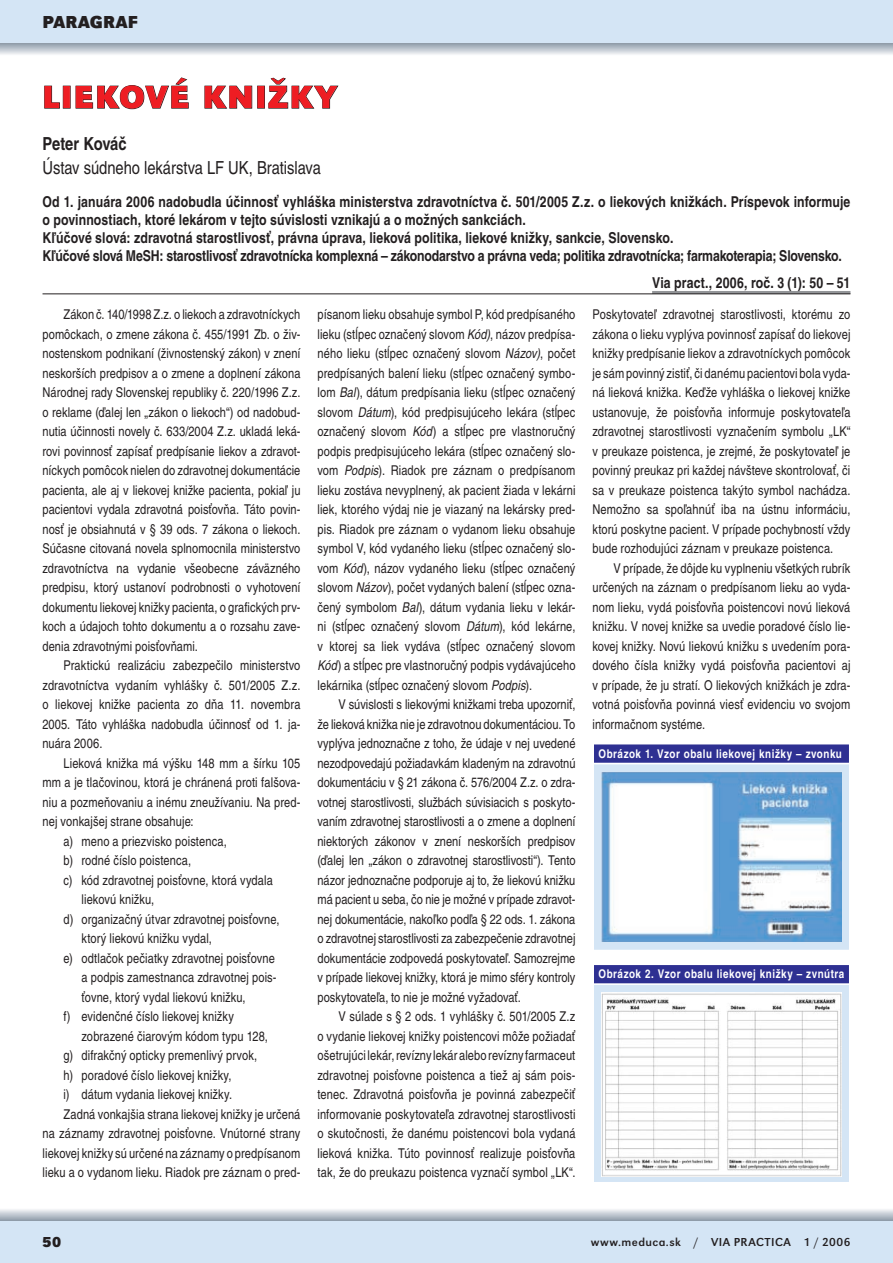
<style>
.page{position:relative;width:893px;height:1263px;background:#fff}
.page>*{position:absolute;margin:0;border:0;box-sizing:border-box;transform-origin:0 0}
.t1{font:700 33px "URW Grotesk TOT";letter-spacing:.06em;color:#ee1d23}
.t2{font:condensed 18px "Nimbus Sans LOT";letter-spacing:-.005em;color:#231f20}
.t3{font:700 condensed 18px "Nimbus Sans LOT";letter-spacing:-.005em;color:#231f20}
.t4{font:700 18px "URW Grotesk TOT";color:#231f20}
.t5{font:700 condensed 15px/18px "Nimbus Sans LOT";letter-spacing:.005em;color:#231f20}
.t6{font:700 15px "URW Grotesk TOT";color:#231f20}
.t7{font:condensed 13.5px/19.5px "Nimbus Sans LOT";letter-spacing:.01em;color:#231f20;text-align:justify}
.t8{font:700 condensed 12px "Nimbus Sans LOT";letter-spacing:.045em;color:#fff}
.t9{font:12px "URW Grotesk TOT";letter-spacing:.04em;color:#231f20}
.s1{font-style:italic}
</style>
<div class="page">
<svg style="left:0;top:43px;width:892px;height:12px;background:#c0c8d0"></svg>
<div style="left:0;top:1220px;width:893px;height:43px;background:#d4e5f5"></div>
<div style="left:0;top:0;width:893px;height:43px;background:#d4e5f5"></div>
<svg style="left:0;top:1209px;width:892px;height:11px;background:#c4cbd2"></svg>
<svg style="left:892px;top:43px;width:1px;height:12px"></svg>
<hr style="left:652px;top:291px;width:198px;height:3px;background:#939598">
<hr style="left:43px;top:294px;width:807px;height:1px;background:#231f20">
<svg style="left:44px;top:85px;width:16px;height:24px"></svg>
<div style="left:63px;top:86px;width:8px;height:23px;border:1px solid #231f20"></div>
<svg style="left:75px;top:77px;width:114px;height:32px"></svg>
<svg style="left:204px;top:85px;width:48px;height:24px"></svg>
<div style="left:257px;top:86px;width:8px;height:23px;border:1px solid #231f20"></div>
<svg style="left:268px;top:77px;width:71px;height:32px"></svg>
<div style="left:593px;top:763px;width:257px;height:187px;background:#d4e5f5"></div>
<div style="left:592px;top:763px;width:258px;height:188px;border:2px solid #fff"></div>
<div style="left:593px;top:744px;width:257px;height:19px;background:#2e3092"></div>
<div style="left:592px;top:743px;width:258px;height:21px;border:2px solid #fff"></div>
<img style="left:602px;top:772px;width:239px;height:170px">
<svg style="left:595px;top:986px;width:252px;height:194px;background:#d9e7f5"></svg>
<div style="left:592px;top:983px;width:258px;height:200px;border:2px solid #fff"></div>
<div style="left:593px;top:964px;width:257px;height:20px;background:#2e3092"></div>
<div style="left:592px;top:963px;width:258px;height:22px;border:2px solid #fff"></div>
<img style="left:602px;top:993px;width:239px;height:183px">
<h2 class="t4" style="left:43px;top:11px;width:13px">PARAGRAF</h2>
<h1 class="t1" style="left:43px;top:77px;width:295px">LIEKOVÉ KNIŽKY</h1>
<h2 class="t3" style="left:43px;top:133px;width:86px">Peter Kováč</h2>
<h2 class="t2" style="left:43px;top:157px;width:280px">Ústav súdneho lekárstva LF UK, Bratislava</h2>
<p class="t5" style="left:43px;top:193px;width:809px">Od 1. januára 2006 nadobudla účinnosť vyhláška ministerstva zdravotníctva č. 501/2005 Z.z. o liekových knižkách. Príspevok informuje o povinnostiach, ktoré lekárom v tejto súvislosti vznikajú a o možných sankciách.<br>Kľúčové slová: zdravotná starostlivosť, právna úprava, lieková politika, liekové knižky, sankcie, Slovensko.<br>Kľúčové slová MeSH: starostlivosť zdravotnícka komplexná – zákonodarstvo a právna veda; politika zdravotnícka; farmakoterapia; Slovensko.</p>
<p class="t5" style="left:652px;top:274px;width:200px">Via pract., 2006, roč. 3 (1): 50 – 51</p>
<p class="t7" style="left:43px;top:305px;width:259px;text-indent:21px">Zákon č. 140/1998 Z.z. o liekoch a zdravotníckych pomôckach, o zmene zákona č. 455/1991 Zb. o živ&shy;nostenskom podnikaní (živnostenský zákon) v znení neskorších predpisov a o zmene a doplnení zákona Národnej rady Slovenskej republiky č. 220/1996 Z.z. o reklame (ďalej len „zákon o liekoch“) od nadobud&shy;nutia účinnosti novely č. 633/2004 Z.z. ukladá leká&shy;rovi povinnosť zapísať predpísanie liekov a zdravot&shy;níckych pomôcok nielen do zdravotnej dokumentácie pacienta, ale aj v liekovej knižke pacienta, pokiaľ ju pacientovi vydala zdravotná poisťovňa. Táto povin&shy;nosť je obsiahnutá v § 39 ods. 7 zákona o liekoch.<br>Súčasne citovaná novela splnomocnila ministerstvo zdravotníctva na vydanie všeobecne záväzného predpisu, ktorý ustanoví podrobnosti o vyhotovení do-kumentu liekovej knižky pacienta, o grafických prv&shy;koch a údajoch tohto dokumentu a o rozsahu zave&shy;denia zdravotnými poisťovňami.</p>
<p class="t7" style="left:43px;top:656px;width:259px;text-indent:21px">Praktickú realizáciu zabezpečilo ministerstvo zdravotníctva vydaním vyhlášky č. 501/2005 Z.z. o liekovej knižke pacienta zo dňa 11. novembra 2005. Táto vyhláška nadobudla účinnosť od 1. ja&shy;nuára 2006.</p>
<p class="t7" style="left:64px;top:753px;width:238px">Lieková knižka má výšku 148 mm a šírku 105</p>
<p class="t7" style="left:43px;top:773px;width:259px">mm a je tlačovinou, ktorá je chránená proti falšova-</p>
<p class="t7" style="left:43px;top:792px;width:259px">niu a pozmeňovaniu a inému zneužívaniu. Na pred-</p>
<p class="t7" style="left:43px;top:812px;width:153px">nej vonkajšej strane obsahuje:</p>
<p class="t7" style="left:64px;top:831px;width:165px">a) meno a priezvisko poistenca,</p>
<p class="t7" style="left:64px;top:851px;width:129px">b) rodné číslo poistenca,</p>
<p class="t7" style="left:64px;top:870px;width:211px">c) kód zdravotnej poisťovne, ktorá vydala</p>
<p class="t7" style="left:82px;top:890px;width:74px">liekovú knižku,</p>
<p class="t7" style="left:64px;top:909px;width:218px">d) organizačný útvar zdravotnej poisťovne,</p>
<p class="t7" style="left:82px;top:929px;width:132px">ktorý liekovú knižku vydal,</p>
<p class="t7" style="left:64px;top:948px;width:213px">e) odtlačok pečiatky zdravotnej poisťovne</p>
<p class="t7" style="left:82px;top:968px;width:197px">a podpis zamestnanca zdravotnej pois-</p>
<p class="t7" style="left:82px;top:987px;width:166px">ťovne, ktorý vydal liekovú knižku,</p>
<p class="t7" style="left:64px;top:1007px;width:172px">f) evidenčné číslo liekovej knižky</p>
<p class="t7" style="left:82px;top:1026px;width:188px">zobrazené čiarovým kódom typu 128,</p>
<p class="t7" style="left:64px;top:1046px;width:195px">g) difrakčný opticky premenlivý prvok,</p>
<p class="t7" style="left:64px;top:1065px;width:170px">h) poradové číslo liekovej knižky,</p>
<p class="t7" style="left:64px;top:1085px;width:170px">i) dátum vydania liekovej knižky.</p>
<p class="t7" style="left:64px;top:1104px;width:238px">Zadná vonkajšia strana liekovej knižky je určená</p>
<p class="t7" style="left:43px;top:1124px;width:259px">na záznamy zdravotnej poisťovne. Vnútorné strany</p>
<p class="t7" style="left:43px;top:1143px;width:259px">liekovej knižky sú určené na záznamy o predpísanom</p>
<p class="t7" style="left:43px;top:1163px;width:259px">lieku a o vydanom lieku. Riadok pre záznam o pred-</p>
<p class="t7" style="left:317px;top:305px;width:259px">písanom lieku obsahuje symbol P, kód predpísaného lieku (stĺpec označený slovom <span class="s1">Kód)</span>, názov predpísa&shy;ného lieku (stĺpec označený slovom <span class="s1">Názov)</span>, počet predpísaných balení lieku (stĺpec označený symbo&shy;lom <span class="s1">Bal</span>), dátum predpísania lieku (stĺpec označený slovom <span class="s1">Dátum</span>), kód predpisujúceho lekára (stĺpec označený slovom <span class="s1">Kód</span>) a stĺpec pre vlastnoručný podpis predpisujúceho lekára (stĺpec označený slo&shy;vom <span class="s1">Podpis</span>). Riadok pre záznam o predpísanom lieku zostáva nevyplnený, ak pacient žiada v lekárni liek, ktorého výdaj nie je viazaný na lekársky pred&shy;pis. Riadok pre záznam o vydanom lieku obsahuje symbol V, kód vydaného lieku (stĺpec označený slo&shy;vom <span class="s1">Kód</span>), názov vydaného lieku (stĺpec označený slovom <span class="s1">Názov</span>), počet vydaných balení (stĺpec ozna&shy;čený symbolom <span class="s1">Bal</span>), dátum vydania lieku v lekár&shy;ni (stĺpec označený slovom <span class="s1">Dátum</span>), kód lekárne, v ktorej sa liek vydáva (stĺpec označený slovom <span class="s1">Kód</span>) a stĺpec pre vlastnoručný podpis vydávajúceho lekárnika (stĺpec označený slovom <span class="s1">Podpis</span>).</p>
<p class="t7" style="left:317px;top:695px;width:260px;text-indent:21px">V súvislosti s liekovými knižkami treba upozorniť, že lieková knižka nie je zdravotnou dokumentáciou. To vyplýva jednoznačne z toho, že údaje v nej uvedené nezodpovedajú požiadavkám kladeným na zdravotnú dokumentáciu v § 21 zákona č. 576/2004 Z.z. o zdra&shy;votnej starostlivosti, službách súvisiacich s poskyto&shy;vaním zdravotnej starostlivosti a o zmene a doplnení niektorých zákonov v znení neskorších predpisov (ďalej len „zákon o zdravotnej starostlivosti“). Tento názor jednoznačne podporuje aj to, že liekovú knižku má pacient u seba, čo nie je možné v prípade zdravot&shy;nej dokumentácie, nakoľko podľa § 22 ods. 1. zákona o zdravotnej starostlivosti za zabezpečenie zdravotnej dokumentácie zodpovedá poskytovateľ. Samozrejme v prípade liekovej knižky, ktorá je mimo sféry kontroly poskytovateľa, to nie je možné vyžadovať.</p>
<p class="t7" style="left:317px;top:1007px;width:260px;text-indent:21px">V súlade s § 2 ods. 1 vyhlášky č. 501/2005 Z.z o vydanie liekovej knižky poistencovi môže požiadať ošetrujúci lekár, revízny lekár alebo revízny farmaceut zdravotnej poisťovne poistenca a tiež aj sám pois&shy;tenec. Zdravotná poisťovňa je povinná zabezpečiť informovanie poskytovateľa zdravotnej starostlivosti o skutočnosti, že danému poistencovi bola vydaná lieková knižka. Túto povinnosť realizuje poisťovňa tak, že do preukazu poistenca vyznačí symbol „LK“.</p>
<p class="t7" style="left:592px;top:305px;width:259px">Poskytovateľ zdravotnej starostlivosti, ktorému zo zákona o lieku vyplýva povinnosť zapísať do liekovej knižky predpísanie liekov a zdravotníckych pomôcok je sám povinný zistiť, či danému pacientovi bola vyda&shy;ná lieková knižka. Keďže vyhláška o liekovej knižke ustanovuje, že poisťovňa informuje poskytovateľa zdravotnej starostlivosti vyznačením symbolu „LK“ v preukaze poistenca, je zrejmé, že poskytovateľ je povinný preukaz pri každej návšteve skontrolovať, či sa v preukaze poistenca takýto symbol nachádza.<br>Nemožno sa spoľahnúť iba na ústnu informáciu, ktorú poskytne pacient. V prípade pochybností vždy bude rozhodujúci záznam v preukaze poistenca.</p>
<p class="t7" style="left:592px;top:558px;width:259px;text-indent:21px">V prípade, že dôjde ku vyplneniu všetkých rubrík určených na záznam o predpísanom lieku ao vyda&shy;nom lieku, vydá poisťovňa poistencovi novú lieková knižku. V novej knižke sa uvedie poradové číslo lie&shy;kovej knižky. Novú liekovú knižku s uvedením pora&shy;dového čísla knižky vydá poisťovňa pacientovi aj v prípade, že ju stratí. O liekových knižkách je zdra&shy;votná poisťovňa povinná viesť evidenciu vo svojom informačnom systéme.</p>
<p class="t8" style="left:598px;top:746px;width:245px">Obrázok 1. Vzor obalu liekovej knižky – zvonku</p>
<p class="t8" style="left:598px;top:966px;width:247px">Obrázok 2. Vzor obalu liekovej knižky – zvnútra</p>
<p class="t6" style="left:43px;top:1233px;width:20px">50</p>
<p class="t9" style="left:591px;top:1235px;width:261px">www.meduca.sk / via practica 1 / 2006</p>
</div>
